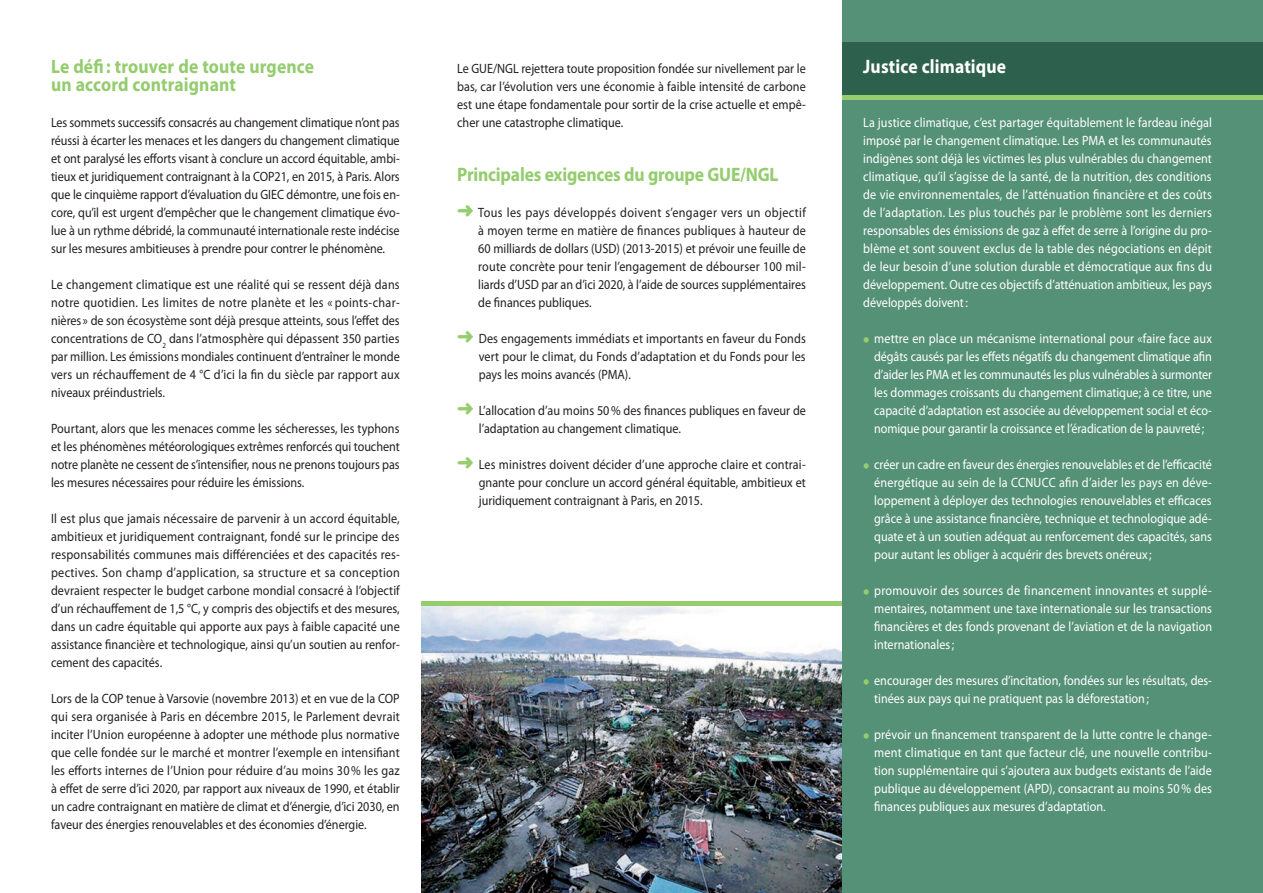
<style>
.page{position:relative;width:1263px;height:893px;background:#fff}
.page>*{position:absolute;margin:0;border:0;box-sizing:border-box;transform-origin:0 0}
.titre_couleur{font:700 19.5px/18px "Myriad Pro";color:#94cc6e;scale:.9 1}
.titre_blanc{font:700 19.5px "Myriad Pro";letter-spacing:.01em;color:#fff;scale:.9 1}
.body{font:13.5px/18px "Myriad Pro";color:#231f20;text-align:justify;scale:.9 1}
.body-2{font:13.5px/18px "Myriad Pro";color:#fff;text-align:justify;scale:.9 1}
.s1{color:#94cc6e}
.s2{font-weight:900;font-size:19.5px;color:#94cc6e}
</style>
<div class="page">
<img style="left:421px;top:606px;width:421px;height:287px">
<div style="left:421px;top:601px;width:421px;height:5px;background:#94cc6e"></div>
<div style="left:842px;top:0;width:421px;height:893px;background:#559177"></div>
<div style="left:842px;top:42px;width:421px;height:55px;background:#2d614d"></div>
<hr style="left:842px;top:95px;width:421px;height:4px;background:#94cc6e">
<p class="titre_couleur" style="left:51px;top:57px;width:294px">Le défi: trouver de toute urgence un accord contraignant</p>
<p class="body" style="left:51px;top:114px;width:389px">Les sommets successifs consacrés au changement climatique n’ont pas réussi à écarter les menaces et les dangers du changement climatique et ont paralysé les efforts visant à conclure un accord équitable, ambi&shy;tieux et juridiquement contraignant à la COP21, en 2015, à Paris. Alors que le cinquième rapport d’évaluation du GIEC démontre, une fois en&shy;core, qu’il est urgent d’empêcher que le changement climatique évo&shy;lue à un rythme débridé, la communauté internationale reste indécise sur les mesures ambitieuses à prendre pour contrer le phénomène.</p>
<p class="body" style="left:51px;top:276px;width:389px">Le changement climatique est une réalité qui se ressent déjà dans notre quotidien. Les limites de notre planète et les « points-char&shy;nières » de son écosystème sont déjà presque atteints, sous l’effet des concentrations de CO<sub>2</sub> dans l’atmosphère qui dépassent 350 parties par million. Les émissions mondiales continuent d’entraîner le monde vers un réchauffement de 4 °C d’ici la fin du siècle par rapport aux niveaux préindustriels.</p>
<p class="body" style="left:51px;top:420px;width:389px">Pourtant, alors que les menaces comme les sécheresses, les typhons et les phénomènes météorologiques extrêmes renforcés qui touchent notre planète ne cessent de s’intensifier, nous ne prenons toujours pas les mesures nécessaires pour réduire les émissions.</p>
<p class="body" style="left:51px;top:510px;width:389px">Il est plus que jamais nécessaire de parvenir à un accord équitable, ambitieux et juridiquement contraignant, fondé sur le principe des responsabilités communes mais différenciées et des capacités res&shy;pectives. Son champ d’application, sa structure et sa conception devraient respecter le budget carbone mondial consacré à l’objectif d’un réchauffement de 1,5 °C, y compris des objectifs et des mesures, dans un cadre équitable qui apporte aux pays à faible capacité une assistance financière et technologique, ainsi qu’un soutien au renfor&shy;cement des capacités.</p>
<p class="body" style="left:51px;top:690px;width:389px">Lors de la COP tenue à Varsovie (novembre 2013) et en vue de la COP qui sera organisée à Paris en décembre 2015, le Parlement devrait inciter l’Union européenne à adopter une méthode plus normative que celle fondée sur le marché et montrer l’exemple en intensifiant les efforts internes de l’Union pour réduire d’au moins 30% les gaz à effet de serre d’ici 2020, par rapport aux niveaux de 1990, et établir un cadre contraignant en matière de climat et d’énergie, d’ici 2030, en faveur des énergies renouvelables et des économies d’énergie.</p>
<p class="body" style="left:457px;top:60px;width:389px">Le GUE/NGL rejettera toute proposition fondée sur nivellement par le bas, car l’évolution vers une économie à faible intensité de carbone est une étape fondamentale pour sortir de la crise actuelle et empê&shy;cher une catastrophe climatique.</p>
<p class="titre_couleur" style="left:457px;top:165px;width:359px">Principales exigences du groupe GUE/NGL</p>
<p class="body" style="left:478px;top:204px;width:366px;text-indent:-21px"><span class="s1">➜</span> Tous les pays développés doivent s’engager vers un objectif à moyen terme en matière de finances publiques à hauteur de 60 milliards de dollars (USD) (2013-2015) et prévoir une feuille de route concrète pour tenir l’engagement de débourser 100 mil&shy;liards d’USD par an d’ici 2020, à l’aide de sources supplémentaires de finances publiques.</p>
<p class="body" style="left:479px;top:330px;width:365px;text-indent:-22px"><span class="s1">➜</span> Des engagements immédiats et importants en faveur du Fonds vert pour le climat, du Fonds d’adaptation et du Fonds pour les pays les moins avancés (PMA).</p>
<p class="body" style="left:479px;top:402px;width:365px;text-indent:-22px"><span class="s1">➜</span> L’allocation d’au moins 50% des finances publiques en faveur de l’adaptation au changement climatique.</p>
<p class="body" style="left:479px;top:456px;width:365px;text-indent:-22px"><span class="s1">➜</span> Les ministres doivent décider d’une approche claire et contrai&shy;gnante pour conclure un accord général équitable, ambitieux et juridiquement contraignant à Paris, en 2015.</p>
<p class="titre_blanc" style="left:863px;top:54px;width:160px">Justice climatique</p>
<p class="body-2" style="left:863px;top:114px;width:389px">La justice climatique, c’est partager équitablement le fardeau inégal imposé par le changement climatique. Les PMA et les communautés indigènes sont déjà les victimes les plus vulnérables du changement climatique, qu’il s’agisse de la santé, de la nutrition, des conditions de vie environnementales, de l’atténuation financière et des coûts de l’adaptation. Les plus touchés par le problème sont les derniers responsables des émissions de gaz à effet de serre à l’origine du pro&shy;blème et sont souvent exclus de la table des négociations en dépit de leur besoin d’une solution durable et démocratique aux fins du développement. Outre ces objectifs d’atténuation ambitieux, les pays développés doivent:</p>
<p class="body-2" style="left:874px;top:330px;width:377px;text-indent:-11px"><span class="s2">•</span> mettre en place un mécanisme international pour «faire face aux dégâts causés par les effets négatifs du changement climatique afin d’aider les PMA et les communautés les plus vulnérables à surmonter les dommages croissants du changement climatique; à ce titre, une capacité d’adaptation est associée au développement social et éco&shy;nomique pour garantir la croissance et l’éradication de la pauvreté;</p>
<p class="body-2" style="left:874px;top:456px;width:377px;text-indent:-11px"><span class="s2">•</span> créer un cadre en faveur des énergies renouvelables et de l’efficacité énergétique au sein de la CCNUCC afin d’aider les pays en déve&shy;loppement à déployer des technologies renouvelables et efficaces grâce à une assistance financière, technique et technologique adé&shy;quate et à un soutien adéquat au renforcement des capacités, sans pour autant les obliger à acquérir des brevets onéreux ;</p>
<p class="body-2" style="left:874px;top:582px;width:377px;text-indent:-11px"><span class="s2">•</span> promouvoir des sources de financement innovantes et supplé&shy;mentaires, notamment une taxe internationale sur les transactions financières et des fonds provenant de l’aviation et de la navigation internationales;</p>
<p class="body-2" style="left:874px;top:672px;width:377px;text-indent:-11px"><span class="s2">•</span> encourager des mesures d’incitation, fondées sur les résultats, des&shy;tinées aux pays qui ne pratiquent pas la déforestation;</p>
<p class="body-2" style="left:874px;top:726px;width:377px;text-indent:-11px"><span class="s2">•</span> prévoir un financement transparent de la lutte contre le change&shy;ment climatique en tant que facteur clé, une nouvelle contribu&shy;tion supplémentaire qui s’ajoutera aux budgets existants de l’aide publique au développement (APD), consacrant au moins 50% des finances publiques aux mesures d’adaptation.</p>
</div>
